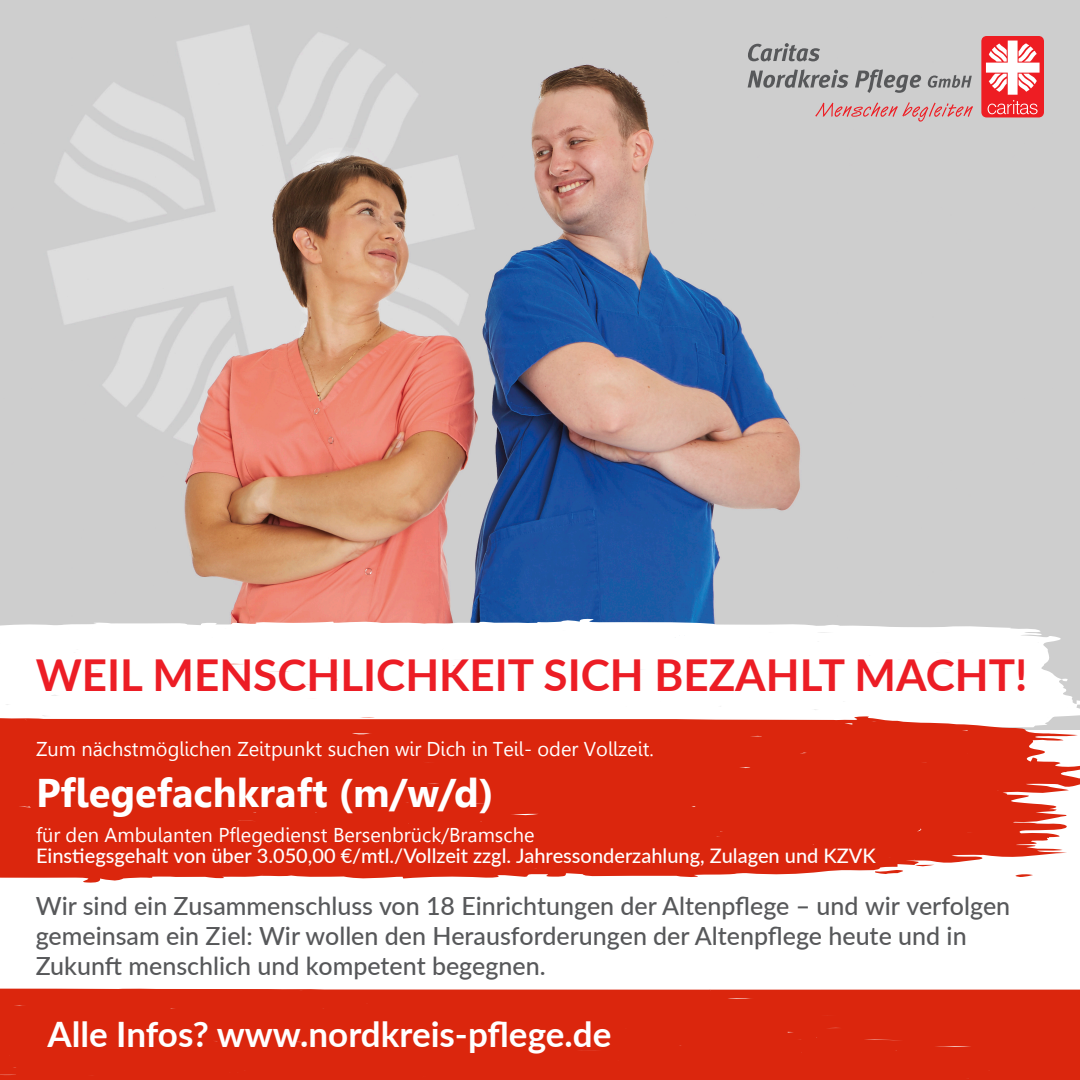
<style>
.page{position:relative;width:1080px;height:1080px;background:#fff}
.page>*{position:absolute;margin:0;border:0;box-sizing:border-box;transform-origin:0 0}
.t1{font:700 44px "Lato";color:#ec1d25}
.t2{font:700 40px "Leelawadee";color:#fff}
.t3{font:700 35px "Lato";color:#fff}
.t4{font:500 25px/30px "Lato";color:#57585a}
.t5{font:20px "Leelawadee";color:#fff}
.t6{font:500 20px "Lato";color:#fff}
</style>
<div class="page">
<img style="left:0;top:0;width:1080px;height:619px">
<svg style="left:748px;top:43px;width:72px;height:18px"></svg>
<svg style="left:748px;top:69px;width:101px;height:19px;background:#9d9e9f"></svg>
<svg style="left:855px;top:69px;width:66px;height:24px;background:#a3a3a4"></svg>
<svg style="left:928px;top:75px;width:44px;height:13px"></svg>
<svg style="left:815px;top:102px;width:158px;height:20px;background:#d3aeaf"></svg>
<div style="left:981px;top:36px;width:63px;height:81px;background:#ee1d23;border-radius:6px"></div>
<svg style="left:986px;top:41px;width:54px;height:73px"></svg>
<svg style="left:0;top:619px;width:1080px;height:97px"></svg>
<svg style="left:0;top:716px;width:1080px;height:167px;background:#de3a23"></svg>
<svg style="left:1015px;top:874px;width:18px;height:3px"></svg>
<svg style="left:915px;top:865px;width:20px;height:3px"></svg>
<svg style="left:873px;top:870px;width:35px;height:4px"></svg>
<div style="left:0;top:988px;width:1080px;height:92px;background:#db260d"></div>
<h1 class="t1" style="left:36px;top:643px;width:993px">WEIL MENSCHLICHKEIT SICH BEZAHLT MACHT!</h1>
<p class="t5" style="left:36px;top:737px;width:619px">Zum nächstmöglichen Zeitpunkt suchen wir Dich in Teil- oder Vollzeit.</p>
<h2 class="t2" style="left:36px;top:769px;width:459px">Pflegefachkraft (m/w/d)</h2>
<p class="t5" style="left:36px;top:823px;width:500px">für den Ambulanten Pflegedienst Bersenbrück/Bramsche</p>
<p class="t6" style="left:36px;top:841px;width:841px">Einstiegsgehalt von über 3.050,00 €/mtl./Vollzeit zzgl. Jahressonderzahlung, Zulagen und KZVK</p>
<p class="t4" style="left:36px;top:890px;width:976px">Wir sind ein Zusammenschluss von 18 Einrichtungen der Altenpflege – und wir verfolgen gemeinsam ein Ziel: Wir wollen den Herausforderungen der Altenpflege heute und in<br>Zukunft menschlich und kompetent begegnen.</p>
<h3 class="t3" style="left:47px;top:1008px;width:565px">Alle Infos? www.nordkreis-pflege.de</h3>
</div>
